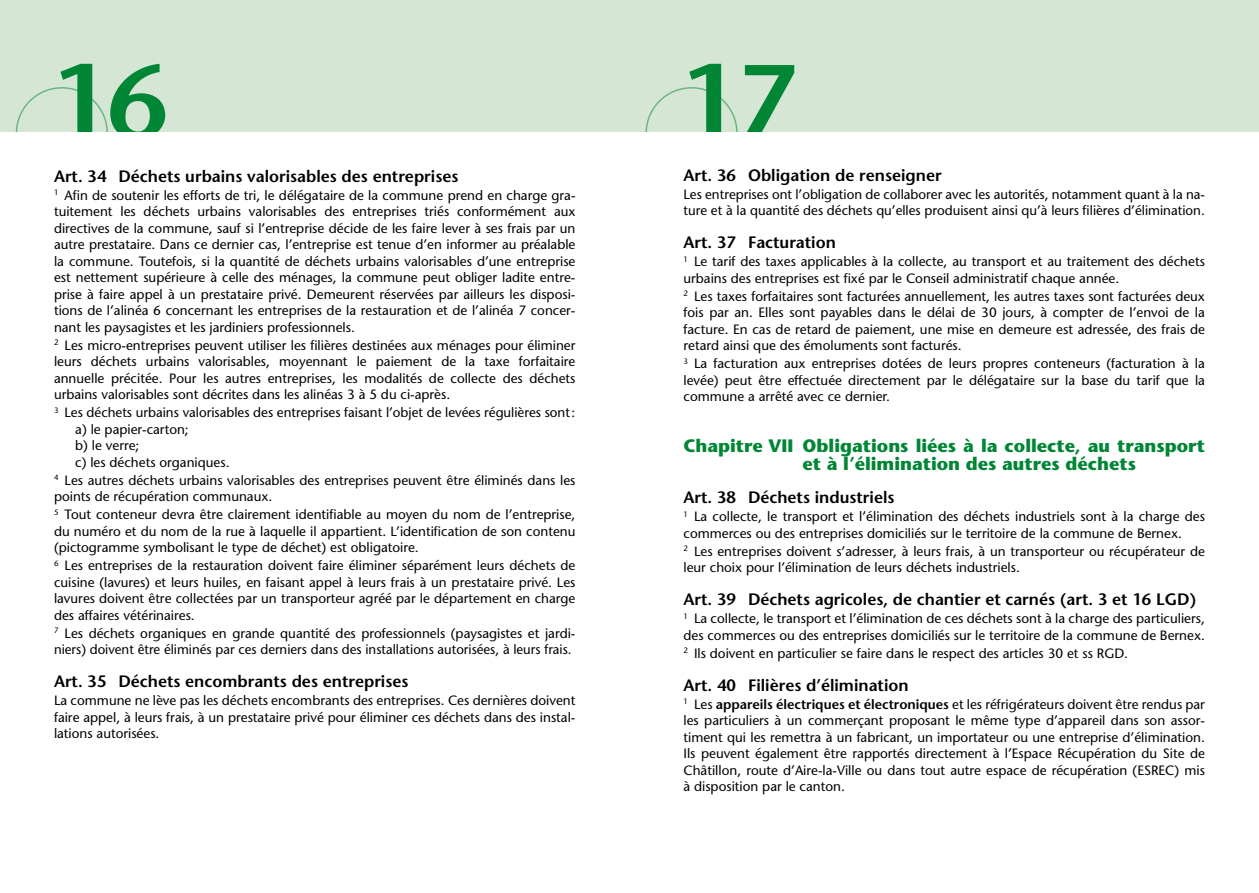
<style>
.page{position:relative;width:1259px;height:893px;background:#fff}
.page>*{position:absolute;margin:0;border:0;box-sizing:border-box;transform-origin:0 0}
.t1{font:600 105px "Stone Sans Std";color:#008635}
.t2{font:700 18px/18px "Stone Sans Std";color:#008635}
.t3{font:600 16.5px "Stone Sans Std";color:#000}
.t4{font:500 13.5px/16.5px "Stone Sans Std";color:#000;text-align:justify}
.s1{font-weight:600}
</style>
<div class="page">
<div style="left:0;top:0;width:1259px;height:133px;background:#d5e6d4"></div>
<svg style="left:15px;top:87px;width:93px;height:45px"></svg>
<svg style="left:645px;top:87px;width:93px;height:45px"></svg>
<div style="left:0;top:132px;width:1259px;height:25px;background:#fff"></div>
<h1 class="t1" style="left:51px;top:39px;width:119px">16</h1>
<h1 class="t1" style="left:679px;top:39px;width:119px">17</h1>
<p class="t3" style="left:54px;top:166px;width:406px">Art. 34 Déchets urbains valorisables des entreprises</p>
<p class="t4" style="left:54px;top:187px;width:523px"><sup>1</sup> Afin de soutenir les efforts de tri, le délégataire de la commune prend en charge gra&shy;tuitement les déchets urbains valorisables des entreprises triés conformément aux directives de la commune, sauf si l’entreprise décide de les faire lever à ses frais par un autre prestataire. Dans ce dernier cas, l’entreprise est tenue d’en informer au préalable la commune. Toutefois, si la quantité de déchets urbains valorisables d’une entreprise est nettement supérieure à celle des ménages, la commune peut obliger ladite entre&shy;prise à faire appel à un prestataire privé. Demeurent réservées par ailleurs les disposi&shy;tions de l’alinéa 6 concernant les entreprises de la restauration et de l’alinéa 7 concer&shy;nant les paysagistes et les jardiniers professionnels.</p>
<p class="t4" style="left:54px;top:337px;width:523px"><sup>2</sup> Les micro-entreprises peuvent utiliser les filières destinées aux ménages pour éliminer leurs déchets urbains valorisables, moyennant le paiement de la taxe forfaitaire annuelle précitée. Pour les autres entreprises, les modalités de collecte des déchets urbains valorisables sont décrites dans les alinéas 3 à 5 du ci-après.</p>
<p class="t4" style="left:75px;top:404px;width:502px;text-align:left;text-indent:-21px"><sup>3</sup> Les déchets urbains valorisables des entreprises faisant l’objet de levées régulières sont: a) le papier-carton;<br>b) le verre;<br>c) les déchets organiques.</p>
<p class="t4" style="left:54px;top:472px;width:523px"><sup>4</sup> Les autres déchets urbains valorisables des entreprises peuvent être éliminés dans les points de récupération communaux.</p>
<p class="t4" style="left:54px;top:506px;width:523px"><sup>5</sup> Tout conteneur devra être clairement identifiable au moyen du nom de l’entreprise, du numéro et du nom de la rue à laquelle il appartient. L’identification de son contenu (pictogramme symbolisant le type de déchet) est obligatoire.</p>
<p class="t4" style="left:54px;top:557px;width:523px"><sup>6</sup> Les entreprises de la restauration doivent faire éliminer séparément leurs déchets de cuisine (lavures) et leurs huiles, en faisant appel à leurs frais à un prestataire privé. Les lavures doivent être collectées par un transporteur agréé par le département en charge des affaires vétérinaires.</p>
<p class="t4" style="left:54px;top:625px;width:523px"><sup>7</sup> Les déchets organiques en grande quantité des professionnels (paysagistes et jardi&shy;niers) doivent être éliminés par ces derniers dans des installations autorisées, à leurs frais.</p>
<p class="t3" style="left:54px;top:672px;width:356px">Art. 35 Déchets encombrants des entreprises</p>
<p class="t4" style="left:54px;top:692px;width:523px">La commune ne lève pas les déchets encombrants des entreprises. Ces dernières doivent faire appel, à leurs frais, à un prestataire privé pour éliminer ces déchets dans des instal&shy;lations autorisées.</p>
<p class="t3" style="left:683px;top:165px;width:260px">Art. 36 Obligation de renseigner</p>
<p class="t4" style="left:683px;top:186px;width:523px">Les entreprises ont l’obligation de collaborer avec les autorités, notamment quant à la na&shy;ture et à la quantité des déchets qu’elles produisent ainsi qu’à leurs filières d’élimination.</p>
<p class="t3" style="left:683px;top:233px;width:154px">Art. 37 Facturation</p>
<p class="t4" style="left:683px;top:253px;width:523px"><sup>1</sup> Le tarif des taxes applicables à la collecte, au transport et au traitement des déchets urbains des entreprises est fixé par le Conseil administratif chaque année.</p>
<p class="t4" style="left:683px;top:288px;width:523px"><sup>2</sup> Les taxes forfaitaires sont facturées annuellement, les autres taxes sont facturées deux fois par an. Elles sont payables dans le délai de 30 jours, à compter de l’envoi de la facture. En cas de retard de paiement, une mise en demeure est adressée, des frais de retard ainsi que des émoluments sont facturés.</p>
<p class="t4" style="left:683px;top:355px;width:523px"><sup>3</sup> La facturation aux entreprises dotées de leurs propres conteneurs (facturation à la levée) peut être effectuée directement par le délégataire sur la base du tarif que la commune a arrêté avec ce dernier.</p>
<h2 class="t2" style="left:802px;top:437px;width:404px;text-indent:-119px">Chapitre VII Obligations liées à la collecte, au transport et à l’élimination des autres déchets</h2>
<p class="t3" style="left:683px;top:488px;width:212px">Art. 38 Déchets industriels</p>
<p class="t4" style="left:683px;top:508px;width:523px"><sup>1</sup> La collecte, le transport et l’élimination des déchets industriels sont à la charge des commerces ou des entreprises domiciliés sur le territoire de la commune de Bernex.</p>
<p class="t4" style="left:683px;top:543px;width:523px"><sup>2</sup> Les entreprises doivent s’adresser, à leurs frais, à un transporteur ou récupérateur de leur choix pour l’élimination de leurs déchets industriels.</p>
<p class="t3" style="left:683px;top:590px;width:514px">Art. 39 Déchets agricoles, de chantier et carnés (art. 3 et 16 LGD)</p>
<p class="t4" style="left:683px;top:610px;width:523px"><sup>1</sup> La collecte, le transport et l’élimination de ces déchets sont à la charge des particuliers, des commerces ou des entreprises domiciliés sur le territoire de la commune de Bernex.</p>
<p class="t4" style="left:683px;top:645px;width:446px"><sup>2</sup> Ils doivent en particulier se faire dans le respect des articles 30 et ss RGD.</p>
<p class="t3" style="left:683px;top:675px;width:227px">Art. 40 Filières d’élimination</p>
<p class="t4" style="left:683px;top:696px;width:523px"><sup>1</sup> Les <span class="s1">appareils électriques et électroniques</span> et les réfrigérateurs doivent être rendus par les particuliers à un commerçant proposant le même type d’appareil dans son assor&shy;timent qui les remettra à un fabricant, un importateur ou une entreprise d’élimination.<br>Ils peuvent également être rapportés directement à l’Espace Récupération du Site de Châtillon, route d’Aire-la-Ville ou dans tout autre espace de récupération (ESREC) mis à disposition par le canton.</p>
</div>
